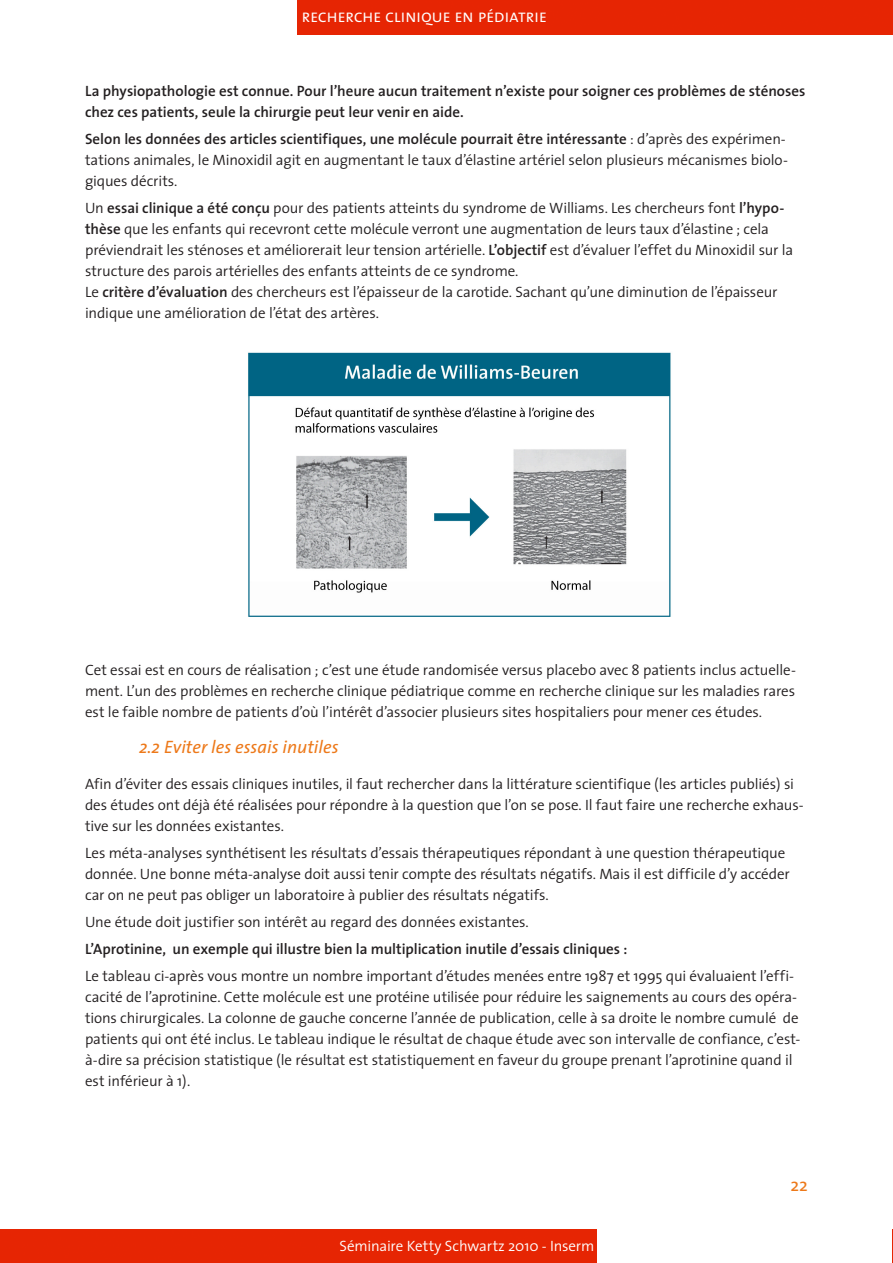
<style>
.page{position:relative;width:893px;height:1263px;background:#fff}
.page>*{position:absolute;margin:0;border:0;box-sizing:border-box;transform-origin:0 0}
.t1{font:18px "The Sans Semi Light Caps";letter-spacing:-.025em;color:#fff}
.t2{font:italic 18px "The Sans";color:#ed791a}
.t3{font:18px "The Sans";color:#ed791a}
.t4{font:300 15px/21px "The Sans";letter-spacing:-.005em;color:#231f20}
.t5{font:600 15px/21px "The Sans";color:#231f20}
.t6{font:300 15px "The Sans";letter-spacing:-.01em;color:#fff}
.s1{font-weight:600}
</style>
<div class="page">
<div style="left:298px;top:0;width:595px;height:34px;background:#e62503"></div>
<div style="left:0;top:1229px;width:597px;height:34px;background:#e62503"></div>
<img style="left:892px;top:1230px;width:1px;height:33px">
<img style="left:248px;top:352px;width:423px;height:265px">
<p class="t1" style="left:301px;top:1px;width:247px">recherche clinique en pédiatrie</p>
<p class="t5" style="left:85px;top:80px;width:722px">La physiopathologie est connue. Pour l’heure aucun traitement n’existe pour soigner ces problèmes de sténoses chez ces patients, seule la chirurgie peut leur venir en aide.</p>
<p class="t4" style="left:85px;top:128px;width:704px"><span class="s1">Selon les données des articles scientifiques, une molécule pourrait être intéressante</span> : d’après des expérimen&shy;tations animales, le Minoxidil agit en augmentant le taux d’élastine artériel selon plusieurs mécanismes biolo&shy;giques décrits.</p>
<p class="t4" style="left:85px;top:197px;width:710px">Un <span class="s1">essai clinique a été conçu</span> pour des patients atteints du syndrome de Williams. Les chercheurs font <span class="s1">l’hypo&shy;thèse</span> que les enfants qui recevront cette molécule verront une augmentation de leurs taux d’élastine ; cela préviendrait les sténoses et améliorerait leur tension artérielle. <span class="s1">L’objectif</span> est d’évaluer l’effet du Minoxidil sur la structure des parois artérielles des enfants atteints de ce syndrome.</p>
<p class="t4" style="left:85px;top:281px;width:694px">Le <span class="s1">critère d’évaluation</span> des chercheurs est l’épaisseur de la carotide. Sachant qu’une diminution de l’épaisseur indique une amélioration de l’état des artères.</p>
<p class="t4" style="left:85px;top:659px;width:712px;text-align:justify">Cet essai est en cours de réalisation ; c’est une étude randomisée versus placebo avec 8 patients inclus actuelle&shy;ment. L’un des problèmes en recherche clinique pédiatrique comme en recherche clinique sur les maladies rares est le faible nombre de patients d’où l’intérêt d’associer plusieurs sites hospitaliers pour mener ces études.</p>
<p class="t2" style="left:139px;top:732px;width:201px">2.2 Eviter les essais inutiles</p>
<p class="t4" style="left:85px;top:773px;width:720px">Afin d’éviter des essais cliniques inutiles, il faut rechercher dans la littérature scientifique (les articles publiés) si des études ont déjà été réalisées pour répondre à la question que l’on se pose. Il faut faire une recherche exhaus&shy;tive sur les données existantes.</p>
<p class="t4" style="left:85px;top:842px;width:706px">Les méta-analyses synthétisent les résultats d’essais thérapeutiques répondant à une question thérapeutique donnée. Une bonne méta-analyse doit aussi tenir compte des résultats négatifs. Mais il est difficile d’y accéder car on ne peut pas obliger un laboratoire à publier des résultats négatifs.</p>
<p class="t4" style="left:85px;top:911px;width:445px">Une étude doit justifier son intérêt au regard des données existantes.</p>
<p class="t5" style="left:85px;top:938px;width:544px">L’Aprotinine, un exemple qui illustre bien la multiplication inutile d’essais cliniques :</p>
<p class="t4" style="left:85px;top:965px;width:717px">Le tableau ci-après vous montre un nombre important d’études menées entre 1987 et 1995 qui évaluaient l’effi&shy;cacité de l’aprotinine. Cette molécule est une protéine utilisée pour réduire les saignements au cours des opéra&shy;tions chirurgicales. La colonne de gauche concerne l’année de publication, celle à sa droite le nombre cumulé de patients qui ont été inclus. Le tableau indique le résultat de chaque étude avec son intervalle de confiance, c’est&shy;à-dire sa précision statistique (le résultat est statistiquement en faveur du groupe prenant l’aprotinine quand il est inférieur à 1).</p>
<p class="t6" style="left:340px;top:1234px;width:256px">Séminaire Ketty Schwartz 2010 - Inserm</p>
<p class="t3" style="left:791px;top:1170px;width:19px">22</p>
</div>
